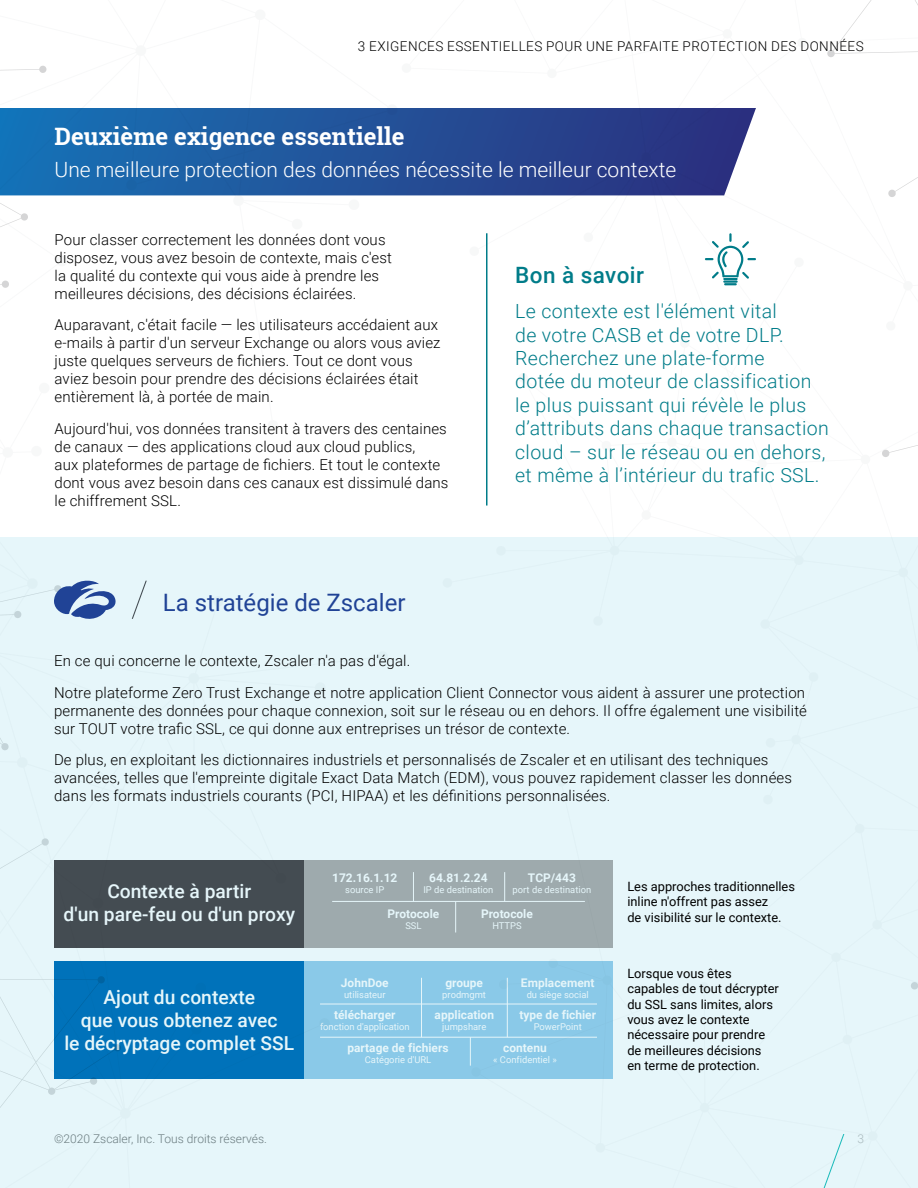
<style>
.page{position:relative;width:918px;height:1188px;background:#fff}
.page>*{position:absolute;margin:0;border:0;box-sizing:border-box;transform-origin:0 0}
.t1{font:700 24px "Roboto Slab";color:#fff}
.t2{font:24px "Roboto";color:#204396}
.t3{font:500 22.5px "Roboto";letter-spacing:.02em;color:#007c89}
.t4{font:300 21px "Roboto";color:#fff}
.t5{font:300 19.5px/23.4px "Roboto";letter-spacing:.02em;color:#007c89}
.t6{font:500 19.2px/23.1px "Roboto";color:#fff;text-align:center}
.t7{font:300 15px/18px "Roboto";letter-spacing:.01em;color:#000}
.t8{font:300 13.5px "Roboto";letter-spacing:.035em;color:#000}
.t9{font:12.9px/15.5px "Roboto";color:#000}
.t10{font:700 12px "Roboto";color:#fff}
.t11{font:300 12px "Roboto";color:#666767}
.t12{font:300 12px "Roboto";color:#b3b3b3}
.t13{font:9.45px "Roboto";color:#fff}
</style>
<div class="page">
<svg style="left:0;top:108px;width:756px;height:87px;background:#25549b"></svg>
<div style="left:0;top:537px;width:918px;height:651px;background:#e6f6fa"></div>
<svg style="left:54px;top:580px;width:62px;height:39px"></svg>
<svg style="left:131px;top:580px;width:16px;height:39px"></svg>
<div style="left:304px;top:962px;width:309px;height:117px;background:#8ac9e8"></div>
<div style="left:55px;top:860px;width:249px;height:88px;background:#444c52"></div>
<div style="left:304px;top:860px;width:309px;height:88px;background:#9eaaad"></div>
<div style="left:55px;top:962px;width:249px;height:117px;background:#0077be"></div>
<hr style="left:332px;top:901px;width:253px;height:1px;background:#fff">
<hr style="left:455px;top:901px;width:1px;height:32px;background:#fff">
<svg style="left:504px;top:872px;width:1px;height:29px"></svg>
<svg style="left:413px;top:872px;width:1px;height:29px"></svg>
<hr style="left:320px;top:1004px;width:277px;height:1px;background:#fff">
<hr style="left:320px;top:1037px;width:277px;height:1px;background:#fff">
<hr style="left:421px;top:978px;width:1px;height:59px;background:#fff">
<hr style="left:507px;top:978px;width:1px;height:59px;background:#fff">
<svg style="left:470px;top:1037px;width:1px;height:29px"></svg>
<hr style="left:486px;top:233px;width:2px;height:273px;background:#007c89">
<svg style="left:705px;top:233px;width:51px;height:52px"></svg>
<p class="t8" style="left:358px;top:37px;width:507px">3 EXIGENCES ESSENTIELLES POUR UNE PARFAITE PROTECTION DES DONNÉES</p>
<h1 class="t1" style="left:55px;top:120px;width:352px">Deuxième exigence essentielle</h1>
<h3 class="t4" style="left:55px;top:155px;width:623px">Une meilleure protection des données nécessite le meilleur contexte</h3>
<p class="t7" style="left:55px;top:230px;width:339px">Pour classer correctement les données dont vous disposez, vous avez besoin de contexte, mais c'est la qualité du contexte qui vous aide à prendre les meilleures décisions, des décisions éclairées.</p>
<p class="t7" style="left:55px;top:315px;width:388px">Auparavant, c'était facile — les utilisateurs accédaient aux e-mails à partir d'un serveur Exchange ou alors vous aviez juste quelques serveurs de fichiers. Tout ce dont vous aviez besoin pour prendre des décisions éclairées était entièrement là, à portée de main.</p>
<p class="t7" style="left:55px;top:419px;width:395px">Aujourd'hui, vos données transitent à travers des centaines de canaux — des applications cloud aux cloud publics,<br>aux plateformes de partage de fichiers. Et tout le contexte dont vous avez besoin dans ces canaux est dissimulé dans le chiffrement SSL.</p>
<h2 class="t3" style="left:515px;top:260px;width:130px">Bon à savoir</h2>
<p class="t5" style="left:515px;top:299px;width:315px">Le contexte est l'élément vital<br>de votre CASB et de votre DLP.<br>Recherchez une plate-forme<br>dotée du moteur de classification le plus puissant qui révèle le plus d’attributs dans chaque transaction cloud – sur le réseau ou en dehors, et même à l’intérieur du trafic SSL.</p>
<h1 class="t2" style="left:163px;top:585px;width:244px">La stratégie de Zscaler</h1>
<p class="t7" style="left:54px;top:645px;width:753px;line-height:31.5px">En ce qui concerne le contexte, Zscaler n'a pas d'égal.<br>Notre plateforme Zero Trust Exchange et notre application Client Connector vous aident à assurer une protection</p>
<p class="t7" style="left:54px;top:701px;width:755px">permanente des données pour chaque connexion, soit sur le réseau ou en dehors. Il offre également une visibilité sur TOUT votre trafic SSL, ce qui donne aux entreprises un trésor de contexte.</p>
<p class="t7" style="left:54px;top:751px;width:740px">De plus, en exploitant les dictionnaires industriels et personnalisés de Zscaler et en utilisant des techniques avancées, telles que l'empreinte digitale Exact Data Match (EDM), vous pouvez rapidement classer les données dans les formats industriels courants (PCI, HIPAA) et les définitions personnalisées.</p>
<p class="t10" style="left:332px;top:869px;width:67px">172.16.1.12</p>
<p class="t13" style="left:345px;top:883px;width:41px">source IP</p>
<p class="t10" style="left:429px;top:869px;width:60px">64.81.2.24</p>
<p class="t13" style="left:423px;top:883px;width:71px">IP de destination</p>
<p class="t10" style="left:528px;top:869px;width:49px">TCP/443</p>
<p class="t13" style="left:513px;top:883px;width:80px">port de destination</p>
<p class="t6" style="left:64px;top:879px;width:233px">Contexte à partir<br>d'un pare-feu ou d'un proxy</p>
<p class="t9" style="left:627px;top:878px;width:169px">Les approches traditionnelles inline n'offrent pas assez<br>de visibilité sur le contexte.</p>
<p class="t10" style="left:388px;top:905px;width:53px">Protocole</p>
<p class="t13" style="left:405px;top:919px;width:18px">SSL</p>
<p class="t10" style="left:481px;top:905px;width:53px">Protocole</p>
<p class="t13" style="left:492px;top:919px;width:31px">HTTPS</p>
<p class="t6" style="left:64px;top:985px;width:231px">Ajout du contexte<br>que vous obtenez avec<br>le décryptage complet SSL</p>
<p class="t10" style="left:341px;top:974px;width:49px">JohnDoe</p>
<p class="t13" style="left:344px;top:988px;width:43px">utilisateur</p>
<p class="t10" style="left:334px;top:1006px;width:63px">télécharger</p>
<p class="t13" style="left:320px;top:1020px;width:91px">fonction d'application</p>
<p class="t10" style="left:445px;top:974px;width:39px">groupe</p>
<p class="t13" style="left:442px;top:988px;width:45px">prodmgmt</p>
<p class="t10" style="left:435px;top:1006px;width:61px">application</p>
<p class="t13" style="left:442px;top:1020px;width:46px">jumpshare</p>
<p class="t10" style="left:521px;top:974px;width:75px">Emplacement</p>
<p class="t13" style="left:527px;top:988px;width:64px">du siège social</p>
<p class="t10" style="left:519px;top:1006px;width:78px">type de fichier</p>
<p class="t13" style="left:534px;top:1020px;width:50px">PowerPoint</p>
<p class="t10" style="left:347px;top:1039px;width:103px">partage de fichiers</p>
<p class="t13" style="left:365px;top:1053px;width:68px">Catégorie d'URL</p>
<p class="t10" style="left:503px;top:1039px;width:45px">contenu</p>
<p class="t13" style="left:493px;top:1053px;width:65px">« Confidentiel »</p>
<p class="t9" style="left:627px;top:965px;width:153px">Lorsque vous êtes capables de tout décrypter du SSL sans limites, alors vous avez le contexte nécessaire pour prendre de meilleures décisions<br>en terme de protection.</p>
<p class="t11" style="left:54px;top:1130px;width:215px">©2020 Zscaler, Inc. Tous droits réservés.</p>
<p class="t12" style="left:857px;top:1130px;width:8px">3</p>
</div>
